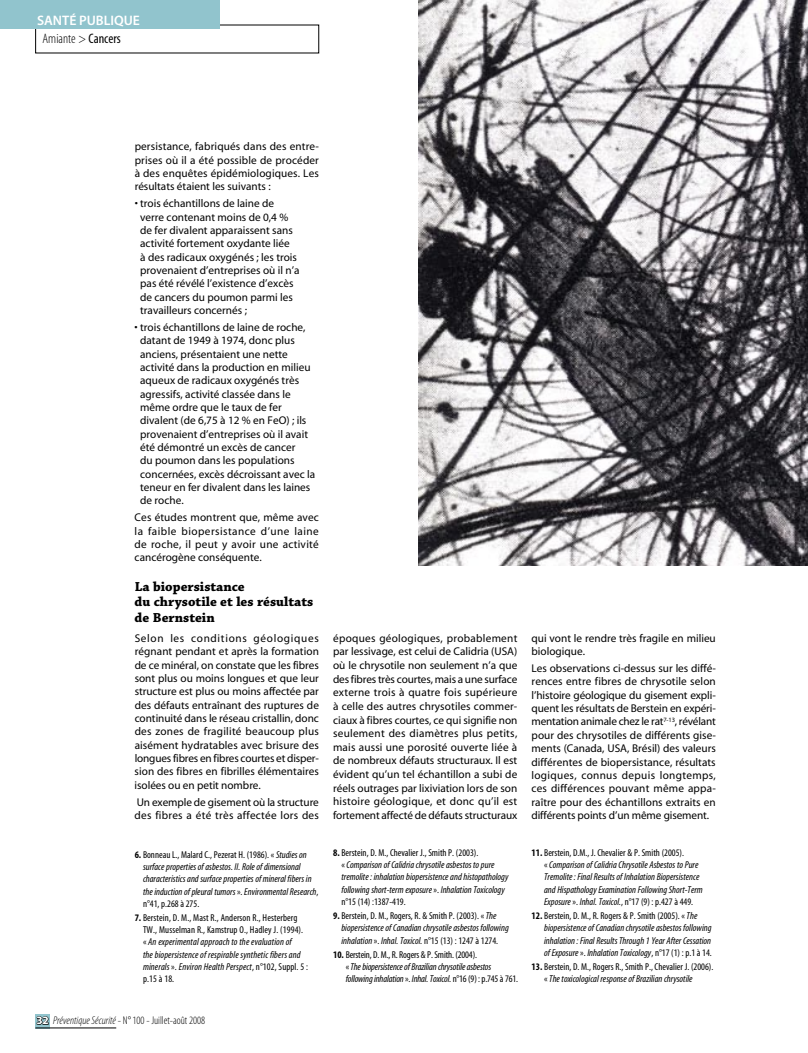
<style>
.page{position:relative;width:808px;height:1053px;background:#fff}
.page>*{position:absolute;margin:0;border:0;box-sizing:border-box;transform-origin:0 0}
.t1{font:700 13.75px/15.4px "Chaparral Pro";color:#000}
.t2{font:13.75px "Myriad MM 215 300";color:#000}
.t3{font:13.75px "Myriad MM 565 600";letter-spacing:-.005em;color:#fff}
.t4{font:11.25px/13.4px "Myriad MM 400 600";color:#000;text-align:justify}
.t5{font:11.25px "Myriad MM 215 300";color:#000}
.t6{font:10px/12.2px "Myriad MM It 400 300";color:#000}
.t7{font:10px/12.2px "Myriad MM 400 300";color:#000}
.s1{font-family:"Myriad MM 400 300"}
.s2{font-family:"Myriad MM 700 300"}
.s3{font-family:"Myriad MM It 400 300"}
.s4{font-family:"Myriad MM 700 600";color:#fff}
.s5{font-family:"Myriad MM It 215 300"}
</style>
<div class="page">
<img style="left:418px;top:0;width:390px;height:566px">
<div style="left:0;top:0;width:220px;height:28px;background:#91c4cd"></div>
<svg style="left:35px;top:1014px;width:15px;height:13px"></svg>
<hr style="left:35px;top:1027px;width:81px;height:1px;background:#000">
<svg style="left:36px;top:1015px;width:13px;height:9px"></svg>
<p class="t3" style="left:37px;top:14px;width:104px">SANTÉ PUBLIQUE</p>
<p class="t2" style="left:43px;top:32px;width:80px">Amiante &gt; <span class="s1">Cancers</span></p>
<p class="t4" style="left:135px;top:140px;width:186px">persistance, fabriqués dans des entre&shy;prises où il a été possible de procéder à des enquêtes épidémiologiques. Les résultats étaient les suivants :</p>
<p class="t4" style="left:140px;top:197px;width:161px;text-align:left;text-indent:-6px">• trois échantillons de laine de verre contenant moins de 0,4 % de fer divalent apparaissent sans activité fortement oxydante liée<br>à des radicaux oxygénés ; les trois provenaient d’entreprises où il n’a pas été révélé l’existence d’excès de cancers du poumon parmi les travailleurs concernés ;</p>
<p class="t4" style="left:140px;top:321px;width:177px;text-align:left;text-indent:-6px">• trois échantillons de laine de roche, datant de 1949 à 1974, donc plus anciens, présentaient une nette activité dans la production en milieu aqueux de radicaux oxygénés très agressifs, activité classée dans le même ordre que le taux de fer divalent (de 6,75 à 12 % en FeO) ; ils provenaient d’entreprises où il avait été démontré un excès de cancer<br>du poumon dans les populations concernées, excès décroissant avec la teneur en fer divalent dans les laines de roche.</p>
<p class="t4" style="left:135px;top:511px;width:186px">Ces études montrent que, même avec la faible biopersistance d’une laine de roche, il peut y avoir une activité cancérogène conséquente.</p>
<p class="t1" style="left:135px;top:579px;width:180px">La biopersistance<br>du chrysotile et les résultats de Bernstein</p>
<p class="t4" style="left:135px;top:632px;width:186px">Selon les conditions géologiques régnant pendant et après la formation de ce minéral, on constate que les fibres sont plus ou moins longues et que leur structure est plus ou moins affectée par des défauts entraînant des ruptures de continuité dans le réseau cristallin, donc des zones de fragilité beaucoup plus aisément hydratables avec brisure des longues fibres en fibres courtes et disper&shy;sion des fibres en fibrilles élémentaires isolées ou en petit nombre.</p>
<p class="t4" style="left:135px;top:795px;width:186px">Un exemple de gisement où la structure des fibres a été très affectée lors des</p>
<p class="t7" style="left:135px;top:848px;width:174px"><span class="s2">6.</span> Bonneau L., Malard C., Pezerat H. (1986). « <span class="s3">Studies on</span></p>
<p class="t6" style="left:143px;top:861px;width:177px">surface properties of asbestos. II. Role of dimensional characteristics and surface properties of mineral fibers in the induction of pleural tumors <span class="s1">».</span> Environmental Research<span class="s1">,</span></p>
<p class="t7" style="left:143px;top:897px;width:58px">n°41, p.268 à 275.</p>
<p class="t7" style="left:143px;top:911px;width:162px;text-indent:-8px"><span class="s2">7.</span> Berstein, D. M., Mast R., Anderson R., Hesterberg<br>TW., Musselman R., Kamstrup O., Hadley J. (1994).</p>
<p class="t6" style="left:143px;top:936px;width:166px"><span class="s1">«</span> An experimental approach to the evaluation of<br>the biopersistence of respirable synthetic fibers and minerals <span class="s1">».</span> Environ Health Perspect<span class="s1">, n°102, Suppl. 5 :</span></p>
<p class="t7" style="left:143px;top:973px;width:33px">p.15 à 18.</p>
<p class="t5" style="left:37px;top:1014px;width:170px"><span class="s4">32</span> <span class="s5">Préventique Sécurité</span> - N° 100 - Juillet-août 2008</p>
<p class="t4" style="left:333px;top:631px;width:186px">époques géologiques, probablement par lessivage, est celui de Calidria (USA) où le chrysotile non seulement n’a que des fibres très courtes, mais a une surface externe trois à quatre fois supérieure à celle des autres chrysotiles commer&shy;ciaux à fibres courtes, ce qui signifie non seulement des diamètres plus petits, mais aussi une porosité ouverte liée à de nombreux défauts structuraux. Il est évident qu’un tel échantillon a subi de réels outrages par lixiviation lors de son histoire géologique, et donc qu’il est fortement affecté de défauts structuraux</p>
<p class="t4" style="left:531px;top:631px;width:186px">qui vont le rendre très fragile en milieu biologique.</p>
<p class="t4" style="left:531px;top:662px;width:186px">Les observations ci-dessus sur les diffé&shy;rences entre fibres de chrysotile selon l’histoire géologique du gisement expli&shy;quent les résultats de Berstein en expéri&shy;mentation animale chez le rat<sup>7-13</sup>, révélant pour des chrysotiles de différents gise&shy;ments (Canada, USA, Brésil) des valeurs différentes de biopersistance, résultats logiques, connus depuis longtemps, ces différences pouvant même appa&shy;raître pour des échantillons extraits en différents points d’un même gisement.</p>
<p class="t7" style="left:333px;top:846px;width:147px"><span class="s2">8.</span> Berstein, D. M., Chevalier J., Smith P. (2003).</p>
<p class="t6" style="left:341px;top:859px;width:168px"><span class="s1">«</span> Comparison of Calidria chrysotile asbestos to pure tremolite: inhalation biopersistence and histopathology following short-term exposure <span class="s1">».</span> Inhalation Toxicology</p>
<p class="t7" style="left:341px;top:895px;width:66px">n°15 (14) :1387-419.</p>
<p class="t7" style="left:333px;top:910px;width:165px"><span class="s2">9.</span> Berstein, D. M., Rogers, R. &amp; Smith P. (2003). « <span class="s3">The</span></p>
<p class="t6" style="left:341px;top:922px;width:169px">biopersistence of Canadian chrysotile asbestos following inhalation <span class="s1">».</span> Inhal. Toxicol. <span class="s1">n°15 (13) : 1247 à 1274.</span></p>
<p class="t7" style="left:333px;top:948px;width:145px"><span class="s2">10.</span> Berstein, D. M., R. Rogers &amp; P. Smith. (2004).</p>
<p class="t6" style="left:346px;top:960px;width:174px"><span class="s1">«</span> The biopersistence of Brazilian chrysotile asbestos following inhalation <span class="s1">».</span> Inhal. Toxicol. <span class="s1">n°16 (9) : p.745 à 761.</span></p>
<p class="t7" style="left:531px;top:846px;width:154px"><span class="s2">11.</span> Berstein, D.M., J. Chevalier &amp; P. Smith (2005).</p>
<p class="t6" style="left:544px;top:859px;width:160px"><span class="s1">«</span> Comparison of Calidria Chrysotile Asbestos to Pure Tremolite: Final Results of Inhalation Biopersistence and Hispathology Examination Following Short-Term Exposure <span class="s1">».</span> Inhal. Toxicol.<span class="s1">, n°17 (9) : p.427 à 449.</span></p>
<p class="t7" style="left:531px;top:910px;width:167px"><span class="s2">12.</span> Berstein, D. M., R. Rogers &amp; P. Smith (2005). « <span class="s3">The</span></p>
<p class="t6" style="left:544px;top:922px;width:169px;text-align:justify">biopersistence of Canadian chrysotile asbestos following inhalation: Final Results Through 1 Year After Cessation of Exposure <span class="s1">».</span> Inhalation Toxicology<span class="s1">, n°17 (1) : p.1 à 14.</span></p>
<p class="t7" style="left:531px;top:960px;width:183px"><span class="s2">13.</span> Berstein, D. M., Rogers R., Smith P., Chevalier J. (2006).</p>
<p class="t6" style="left:544px;top:973px;width:150px"><span class="s1">«</span> The toxicological response of Brazilian chrysotile</p>
</div>
